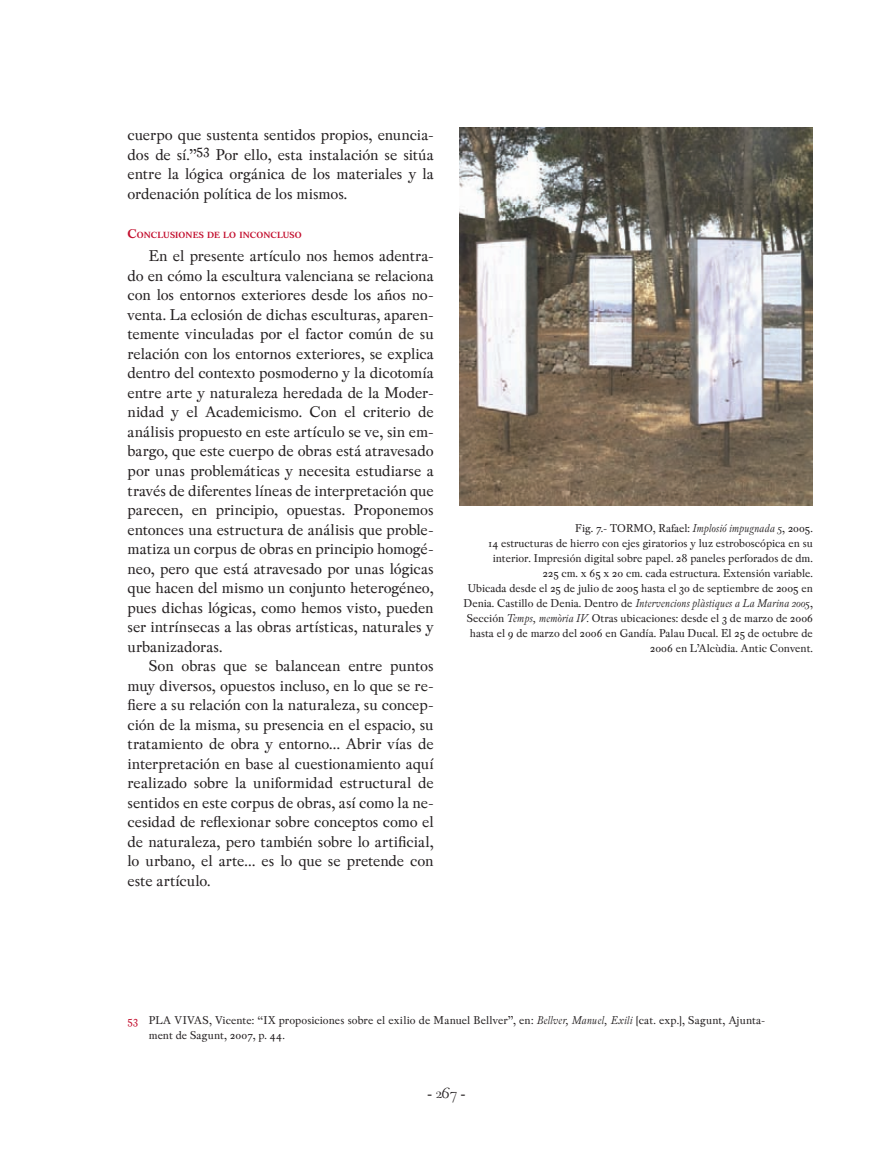
<style>
.page{position:relative;width:893px;height:1170px;background:#fff}
.page>*{position:absolute;margin:0;border:0;box-sizing:border-box;transform-origin:0 0}
.t1{font:18px "Peleguer";color:#231f20}
.t2{font:16.5px/19.5px "Pradell";color:#231f20;text-align:justify}
.t3{font:12px/15px "Pradell";color:#231f20;text-align:right}
.t4{font:700 9.45px "Pradell";letter-spacing:.005em;color:#c3102f}
.s1{font-size:13.5px}
.s2{font-style:italic}
.s3{color:#c3102f}
</style>
<div class="page">
<img style="left:459px;top:128px;width:354px;height:377px">
<p class="t2" style="left:128px;top:125px;width:308px">cuerpo que sustenta sentidos propios, enuncia&shy;dos de sí.”<sup>53</sup> Por ello, esta instalación se sitúa entre la lógica orgánica de los materiales y la ordenación política de los mismos.</p>
<p class="t4" style="left:128px;top:229px;width:176px"><span class="s1">C</span>ONCLUSIONES DE LO INCONCLUSO</p>
<p class="t2" style="left:128px;top:246px;width:308px;text-indent:21px">En el presente artículo nos hemos adentra&shy;do en cómo la escultura valenciana se relaciona con los entornos exteriores desde los años no&shy;venta. La eclosión de dichas esculturas, aparen&shy;temente vinculadas por el factor común de su relación con los entornos exteriores, se explica dentro del contexto posmoderno y la dicotomía entre arte y naturaleza heredada de la Moder&shy;nidad y el Academicismo. Con el criterio de análisis propuesto en este artículo se ve, sin em&shy;bargo, que este cuerpo de obras está atravesado por unas problemáticas y necesita estudiarse a través de diferentes líneas de interpretación que parecen, en principio, opuestas. Proponemos entonces una estructura de análisis que proble&shy;matiza un corpus de obras en principio homogé&shy;neo, pero que está atravesado por unas lógicas que hacen del mismo un conjunto heterogéneo, pues dichas lógicas, como hemos visto, pueden ser intrínsecas a las obras artísticas, naturales y urbanizadoras.</p>
<p class="t2" style="left:128px;top:656px;width:308px;text-indent:21px">Son obras que se balancean entre puntos muy diversos, opuestos incluso, en lo que se re&shy;fiere a su relación con la naturaleza, su concep&shy;ción de la misma, su presencia en el espacio, su tratamiento de obra y entorno… Abrir vías de interpretación en base al cuestionamiento aquí realizado sobre la uniformidad estructural de sentidos en este corpus de obras, así como la ne&shy;cesidad de reflexionar sobre conceptos como el de naturaleza, pero también sobre lo artificial, lo urbano, el arte… es lo que se pretende con este artículo.</p>
<p class="t3" style="left:464px;top:520px;width:351px">Fig. 7.- TORMO, Rafael: <span class="s2">Implosió impugnada 5</span>, 2005.<br>14 estructuras de hierro con ejes giratorios y luz estroboscópica en su interior. Impresión digital sobre papel. 28 paneles perforados de dm.<br>225 cm. x 65 x 20 cm. cada estructura. Extensión variable.<br>Ubicada desde el 25 de julio de 2005 hasta el 30 de septiembre de 2005 en Denia. Castillo de Denia. Dentro de <span class="s2">Intervencions plàstiques a La Marina 2005</span>, Sección <span class="s2">Temps, memòria IV.</span> Otras ubicaciones: desde el 3 de marzo de 2006 hasta el 9 de marzo del 2006 en Gandía. Palau Ducal. El 25 de octubre de 2006 en L’Alcùdia. Antic Convent.</p>
<p class="t3" style="left:149px;top:1012px;width:618px;text-align:left;text-indent:-21px"><span class="s3">53</span> PLA VIVAS, Vicente: “IX proposiciones sobre el exilio de Manuel Bellver”, en: <span class="s2">Bellver, Manuel, Exili</span> [cat. exp.], Sagunt, Ajunta&shy;ment de Sagunt, 2007, p. 44.</p>
<p class="t1" style="left:427px;top:1083px;width:40px">- 267 -</p>
</div>
